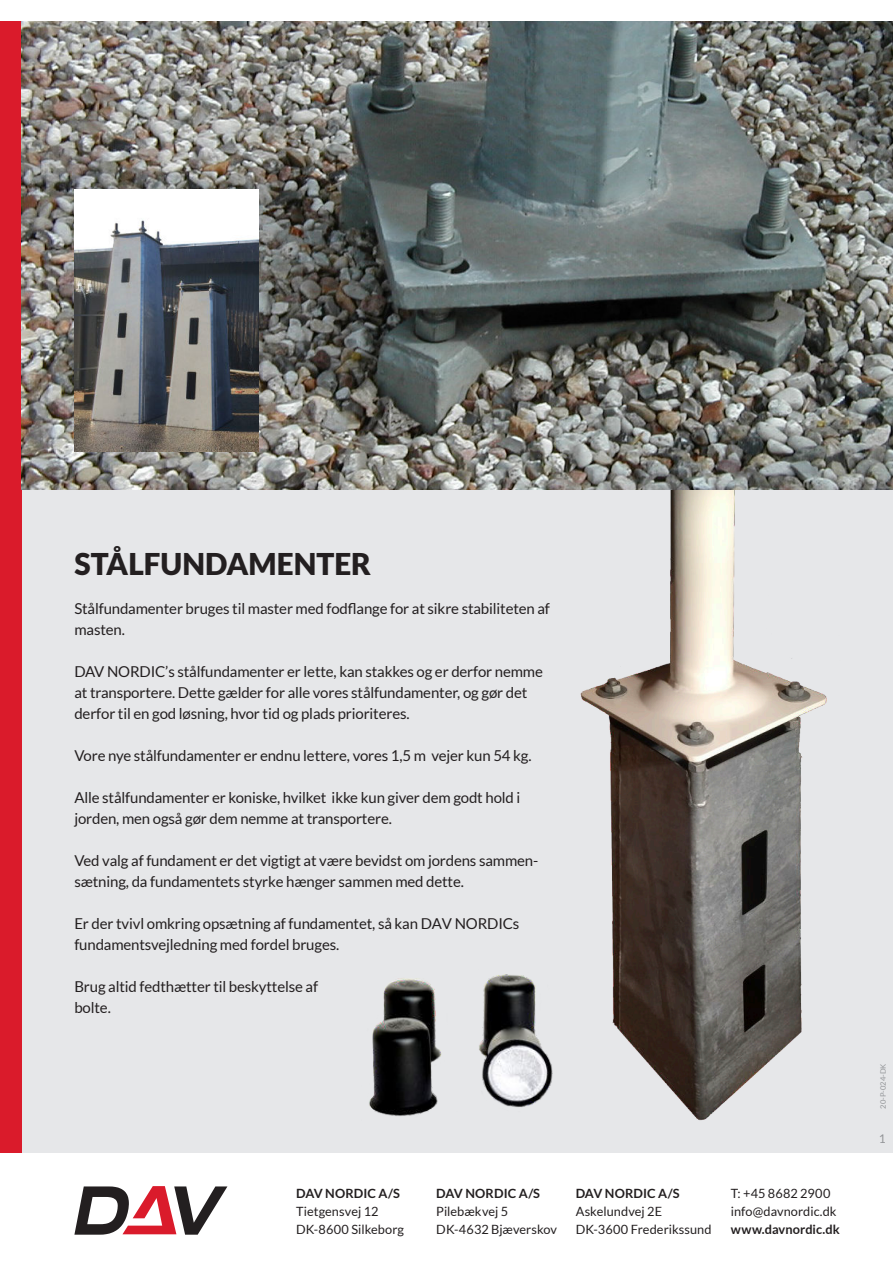
<style>
.page{position:relative;width:893px;height:1263px;background:#fff}
.page>*{position:absolute;margin:0;border:0;box-sizing:border-box;transform-origin:0 0}
.t1{font:900 30px "Lato";color:#231f20}
.t2{font:15px/21px "Lato";letter-spacing:-.01em;color:#231f20}
.t3{font:12.75px/18px "Lato";letter-spacing:.005em;color:#231f20}
.t4{font:700 12.75px "Lato";letter-spacing:.005em;color:#231f20}
.t5{font:12px "Lato";color:#939598}
.t6{font:7.5px "Lato";color:#939598}
</style>
<div class="page">
<div style="left:0;top:21px;width:893px;height:1131px;background:#e6e7e9"></div>
<div style="left:0;top:21px;width:21px;height:1131px;background:#da1b2b"></div>
<svg style="left:74px;top:1186px;width:153px;height:49px"></svg>
<img style="left:578px;top:489px;width:266px;height:664px">
<img style="left:21px;top:21px;width:872px;height:468px">
<img style="left:74px;top:189px;width:185px;height:262px">
<img style="left:369px;top:974px;width:184px;height:142px">
<h1 class="t1" style="left:74px;top:547px;width:298px">STÅLFUNDAMENTER</h1>
<p class="t2" style="left:74px;top:598px;width:477px">Stålfundamenter bruges til master med fodflange for at sikre stabiliteten af masten.</p>
<p class="t2" style="left:74px;top:661px;width:470px">DAV NORDIC’s stålfundamenter er lette, kan stakkes og er derfor nemme at transportere. Dette gælder for alle vores stålfundamenter, og gør det derfor til en god løsning, hvor tid og plads prioriteres.</p>
<p class="t2" style="left:74px;top:745px;width:459px">Vore nye stålfundamenter er endnu lettere, vores 1,5 m vejer kun 54 kg.</p>
<p class="t2" style="left:74px;top:787px;width:447px">Alle stålfundamenter er koniske, hvilket ikke kun giver dem godt hold i jorden, men også gør dem nemme at transportere.</p>
<p class="t2" style="left:74px;top:851px;width:465px">Ved valg af fundament er det vigtigt at være bevidst om jordens sammen&shy;sætning, da fundamentets styrke hænger sammen med dette.</p>
<p class="t2" style="left:74px;top:913px;width:446px">Er der tvivl omkring opsætning af fundamentet, så kan DAV NORDICs fundamentsvejledning med fordel bruges.</p>
<p class="t2" style="left:74px;top:976px;width:245px">Brug altid fedthætter til beskyttelse af bolte.</p>
<p class="t4" style="left:296px;top:1186px;width:105px">DAV NORDIC A/S</p>
<p class="t3" style="left:296px;top:1203px;width:110px">Tietgensvej 12<br>DK-8600 Silkeborg</p>
<p class="t4" style="left:436px;top:1186px;width:105px">DAV NORDIC A/S</p>
<p class="t3" style="left:436px;top:1203px;width:122px">Pilebækvej 5<br>DK-4632 Bjæverskov</p>
<p class="t4" style="left:576px;top:1186px;width:105px">DAV NORDIC A/S</p>
<p class="t3" style="left:576px;top:1203px;width:137px">Askelundvej 2E<br>DK-3600 Frederikssund</p>
<p class="t3" style="left:731px;top:1185px;width:107px">T: +45 8682 2900 info@davnordic.dk</p>
<p class="t4" style="left:731px;top:1222px;width:110px">www.davnordic.dk</p>
<p class="t6" style="left:880px;top:1108px;width:46px;rotate:-90deg">20-P-024-DK</p>
<p class="t5" style="left:879px;top:1134px;width:8px">1</p>
</div>
